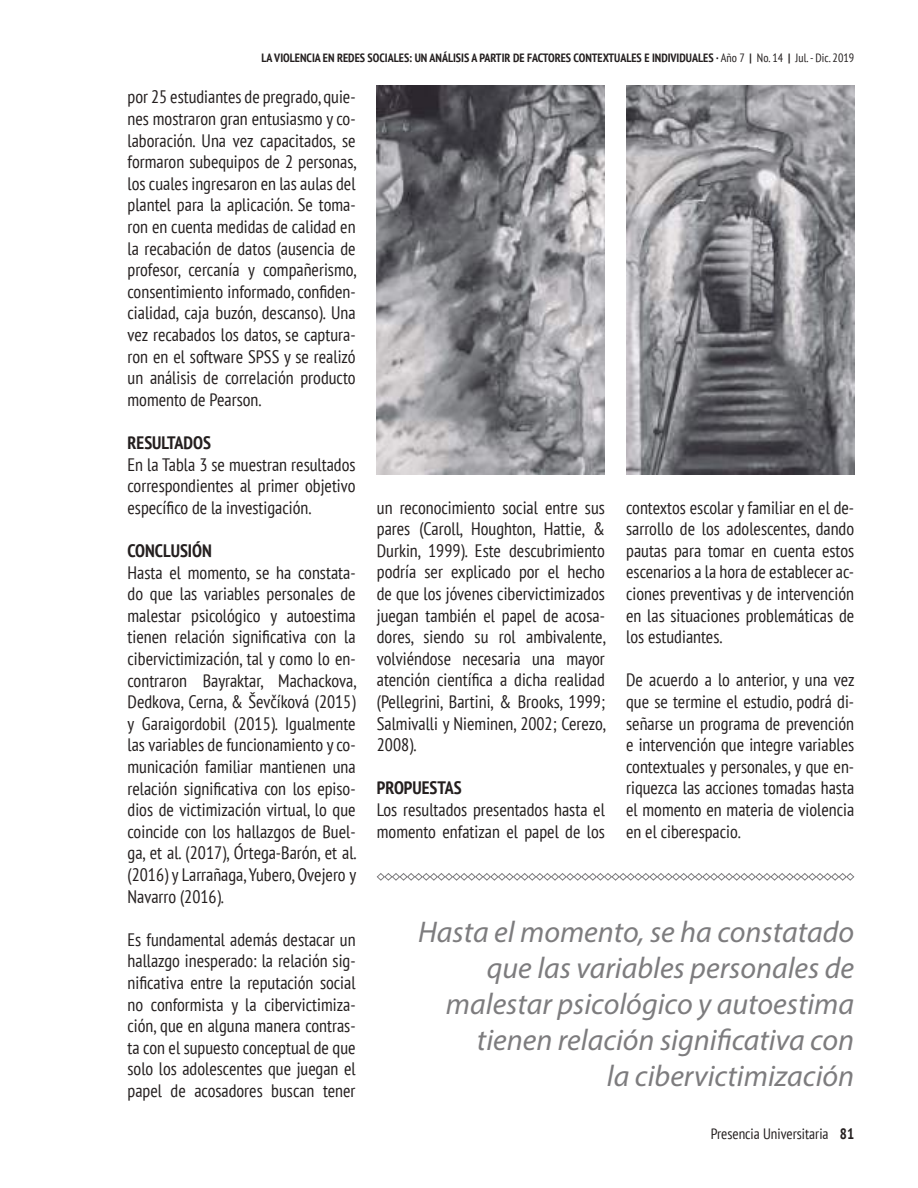
<style>
.page{position:relative;width:918px;height:1188px;background:#fff}
.page>*{position:absolute;margin:0;border:0;box-sizing:border-box;transform-origin:0 0}
.t1{font:italic 30px/36px "Myriad Pro";color:#7d7c7e;text-align:right}
.t2{font:condensed 18px/21.6px "PT Sans";color:#241f1f;text-align:justify}
.t3{font:700 condensed 18px "PT Sans";color:#241f1f}
.t4{font:condensed 15px "PT Sans";color:#241f1f}
.t5{font:700 condensed 12px "PT Sans";color:#241f1f}
.s1{font-weight:400}
.s2{font-weight:700}
</style>
<div class="page">
<svg style="left:376px;top:873px;width:479px;height:8px"></svg>
<img style="left:377px;top:85px;width:228px;height:389px">
<img style="left:626px;top:85px;width:228px;height:389px">
<p class="t5" style="left:261px;top:50px;width:594px">LA VIOLENCIA EN REDES SOCIALES: UN ANÁLISIS A PARTIR DE FACTORES CONTEXTUALES E INDIVIDUALES · <span class="s1">Año 7</span> | <span class="s1">No. 14</span> | <span class="s1">Jul. - Dic. 2019</span></p>
<p class="t2" style="left:128px;top:86px;width:231px">por 25 estudiantes de pregrado, quie&shy;nes mostraron gran entusiasmo y co&shy;laboración. Una vez capacitados, se formaron subequipos de 2 personas, los cuales ingresaron en las aulas del plantel para la aplicación. Se toma&shy;ron en cuenta medidas de calidad en la recabación de datos (ausencia de profesor, cercanía y compañerismo, consentimiento informado, confiden&shy;cialidad, caja buzón, descanso). Una vez recabados los datos, se captura&shy;ron en el software SPSS y se realizó un análisis de correlación producto momento de Pearson.</p>
<p class="t3" style="left:128px;top:431px;width:85px">RESULTADOS</p>
<p class="t2" style="left:128px;top:453px;width:230px">En la Tabla 3 se muestran resultados correspondientes al primer objetivo específico de la investigación.</p>
<p class="t3" style="left:128px;top:539px;width:86px">CONCLUSIÓN</p>
<p class="t2" style="left:128px;top:561px;width:231px">Hasta el momento, se ha constata&shy;do que las variables personales de malestar psicológico y autoestima tienen relación significativa con la cibervictimización, tal y como lo en&shy;contraron Bayraktar, Machackova, Dedkova, Cerna, &amp; Ševčíková (2015) y Garaigordobil (2015). Igualmente las variables de funcionamiento y co&shy;municación familiar mantienen una relación significativa con los episo&shy;dios de victimización virtual, lo que coincide con los hallazgos de Buel&shy;ga, et al. (2017), Órtega-Barón, et al. (2016) y Larrañaga, Yubero, Ovejero y Navarro (2016).</p>
<p class="t2" style="left:128px;top:928px;width:230px">Es fundamental además destacar un hallazgo inesperado: la relación sig&shy;nificativa entre la reputación social no conformista y la cibervictimiza&shy;ción, que en alguna manera contras&shy;ta con el supuesto conceptual de que solo los adolescentes que juegan el papel de acosadores buscan tener</p>
<p class="t2" style="left:377px;top:496px;width:231px">un reconocimiento social entre sus pares (Caroll, Houghton, Hattie, &amp; Durkin, 1999). Este descubrimiento podría ser explicado por el hecho de que los jóvenes cibervictimizados juegan también el papel de acosa&shy;dores, siendo su rol ambivalente, volviéndose necesaria una mayor atención científica a dicha realidad (Pellegrini, Bartini, &amp; Brooks, 1999; Salmivalli y Nieminen, 2002; Cerezo, 2008).</p>
<p class="t3" style="left:377px;top:776px;width:86px">PROPUESTAS</p>
<p class="t2" style="left:377px;top:799px;width:230px">Los resultados presentados hasta el momento enfatizan el papel de los</p>
<p class="t2" style="left:626px;top:496px;width:230px">contextos escolar y familiar en el de&shy;sarrollo de los adolescentes, dando pautas para tomar en cuenta estos escenarios a la hora de establecer ac&shy;ciones preventivas y de intervención en las situaciones problemáticas de los estudiantes.</p>
<p class="t2" style="left:626px;top:669px;width:230px">De acuerdo a lo anterior, y una vez que se termine el estudio, podrá di&shy;señarse un programa de prevención e intervención que integre variables contextuales y personales, y que en&shy;riquezca las acciones tomadas hasta el momento en materia de violencia en el ciberespacio.</p>
<h1 class="t1" style="left:418px;top:913px;width:438px">Hasta el momento, se ha constatado que las variables personales de malestar psicológico y autoestima tienen relación significativa con<br>la cibervictimización</h1>
<p class="t4" style="left:711px;top:1125px;width:145px">Presencia Universitaria <span class="s2">81</span></p>
</div>
